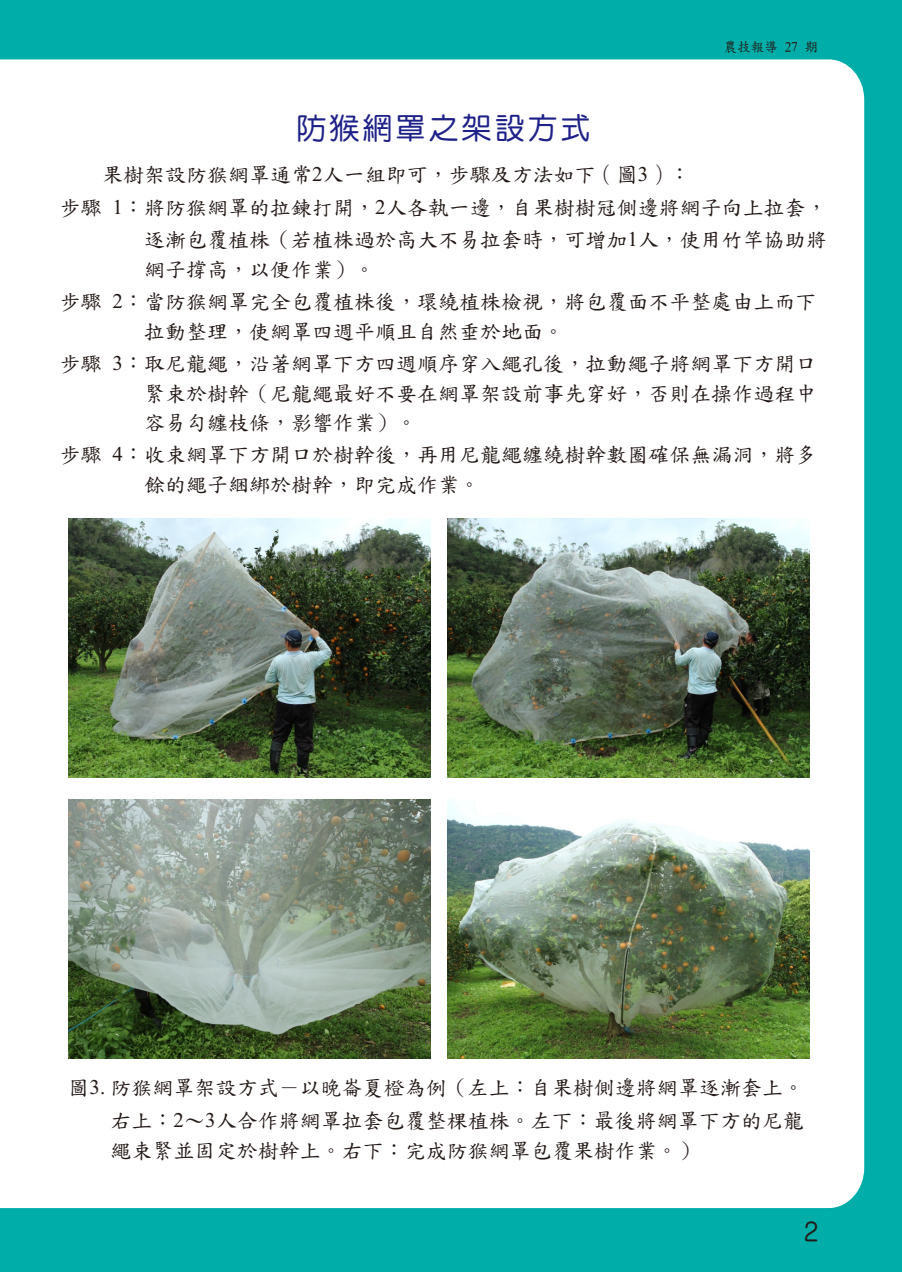
<style>
.page{position:relative;width:902px;height:1272px;background:#fff}
.page>*{position:absolute;margin:0;border:0;box-sizing:border-box;transform-origin:0 0}
.t1{font:30px "DF Yuan Md HK BF";letter-spacing:.1em;color:#1e2188}
.t2{font:27px "DF Yuan Md HK BF";color:#231916}
.t3{font:21px/32.1px "DF Kai Shu SB Estd BF";color:#231916}
.t4{font:13.5px "DF Li Kai Shu Md HKSCS U";color:#231916}
.s1{font-family:"DF Li Song Md HK BF"}
.s2{font-family:"Times New Roman"}
.s3{font-family:"DF Li Kai Shu Md HKSCS U"}
</style>
<div class="page">
<div style="left:0;top:0;width:901px;height:1271px;background:#00ada9"></div>
<div style="left:0;top:59px;width:864px;height:1148px;background:#fff"></div>
<img style="left:68px;top:519px;width:362px;height:258px">
<img style="left:447px;top:519px;width:362px;height:258px">
<img style="left:68px;top:800px;width:362px;height:258px">
<img style="left:447px;top:800px;width:362px;height:258px">
<p class="t4" style="left:723px;top:41px;width:96px">農技報導 <span class="s1">2</span><span class="s2">7</span> 期</p>
<h1 class="t1" style="left:296px;top:113px;width:296px">防猴網罩之架設方式</h1>
<p class="t3" style="left:102px;top:158px;width:589px">果樹架設防猴網罩通常<span class="s2">2</span>人一組即可，步驟及方法如下<span class="s3">（圖</span><span class="s2">3</span><span class="s3">）</span>：</p>
<p class="t3" style="left:60px;top:191px;width:768px">步驟 <span class="s2">1</span>：將防猴網罩的拉鍊打開，<span class="s2">2</span>人各執一邊，自果樹樹冠側邊將網子向上拉套，</p>
<p class="t3" style="left:144px;top:224px;width:684px">逐漸包覆植株（若植株過於高大不易拉套時，可增加<span class="s2">1</span>人，使用竹竿協助將</p>
<p class="t3" style="left:60px;top:254px;width:757px;text-indent:84px">網子撐高，以便作業）。<br>步驟 <span class="s2">2</span>：當防猴網罩完全包覆植株後，環繞植株檢視，將包覆面不平整處由上而下</p>
<p class="t3" style="left:60px;top:315px;width:757px;text-indent:84px">拉動整理，使網罩四週平順且自然垂於地面。<br>步驟 <span class="s2">3</span>：取尼龍繩，沿著網罩下方四週順序穿入繩孔後，拉動繩子將網罩下方開口</p>
<p class="t3" style="left:144px;top:379px;width:673px;line-height:29.4px">緊束於樹幹（尼龍繩最好不要在網罩架設前事先穿好，否則在操作過程中容易勾纏枝條，影響作業）。</p>
<p class="t3" style="left:144px;top:440px;width:673px;line-height:29.8px;text-indent:-84px">步驟 <span class="s2">4</span>：收束網罩下方開口於樹幹後，再用尼龍繩纏繞樹幹數圈確保無漏洞，將多餘的繩子綑綁於樹幹，即完成作業。</p>
<p class="t3" style="left:69px;top:1071px;width:736px;line-height:32.5px;text-align:right">圖<span class="s2">3.</span> 防猴網罩架設方式－以晚崙夏橙為例（左上：自果樹側邊將網罩逐漸套上。右上：<span class="s2">2</span>～<span class="s2">3</span>人合作將網罩拉套包覆整棵植株。左下：最後將網罩下方的尼龍</p>
<p class="t3" style="left:111px;top:1134px;width:589px">繩束緊並固定於樹幹上。右下：完成防猴網罩包覆果樹作業。）</p>
<p class="t2" style="left:804px;top:1218px;width:15px">2</p>
</div>
